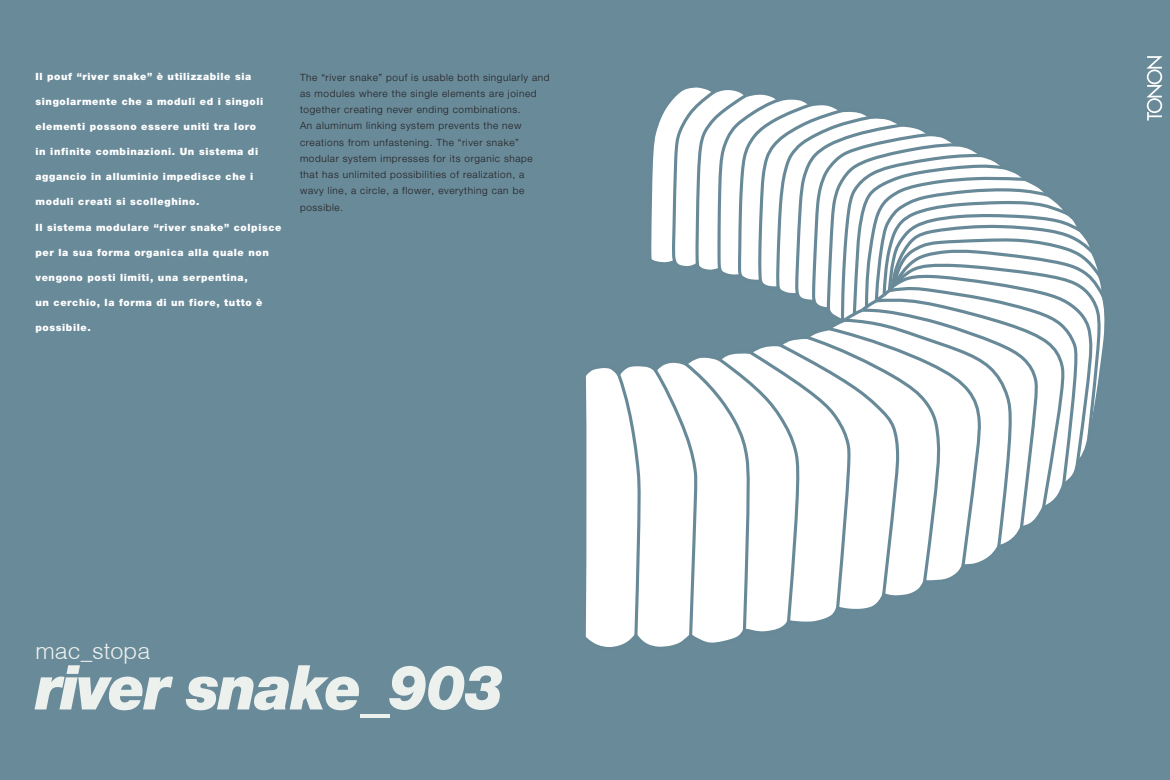
<style>
.page{position:relative;width:1170px;height:780px;background:#fff}
.page>*{position:absolute;margin:0;border:0;box-sizing:border-box;transform-origin:0 0}
.t1{font:italic 900 61.88px "Helvetica Neue";letter-spacing:-.03em;color:#edf1ee;scale:.96 1}
.t2{font:300 23.25px "Helvetica";color:#edf1ee}
.t3{font:900 10px "Helvetica Neue";letter-spacing:.06em;color:#fff}
.t4{font:300 10px/16.2px "Helvetica Neue";letter-spacing:.06em;color:#231f20}
</style>
<div class="page">
<div style="left:0;top:0;width:1169px;height:780px;background:#698a99"></div>
<svg style="left:587px;top:103px;width:518px;height:544px"></svg>
<svg style="left:585px;top:375px;width:2px;height:263px"></svg>
<svg style="left:1037px;top:466px;width:27px;height:45px"></svg>
<svg style="left:1013px;top:466px;width:24px;height:65px"></svg>
<svg style="left:981px;top:466px;width:32px;height:84px;background:#e9eef0"></svg>
<svg style="left:825px;top:325px;width:156px;height:244px;background:#edf1f3"></svg>
<svg style="left:651px;top:333px;width:289px;height:306px"></svg>
<svg style="left:614px;top:370px;width:26px;height:268px;background:#ecf0f2"></svg>
<svg style="left:1092px;top:325px;width:10px;height:115px"></svg>
<svg style="left:889px;top:325px;width:203px;height:141px;background:#e9eef0"></svg>
<svg style="left:670px;top:87px;width:435px;height:238px"></svg>
<svg style="left:1146px;top:56px;width:16px;height:64px"></svg>
<p class="t3" style="left:36px;top:73px;width:217px">Il pouf “river snake” è utilizzabile sia</p>
<p class="t3" style="left:36px;top:98px;width:229px">singolarmente che a moduli ed i singoli</p>
<p class="t3" style="left:36px;top:123px;width:222px">elementi possono essere uniti tra loro</p>
<p class="t3" style="left:36px;top:148px;width:224px">in infinite combinazioni. Un sistema di</p>
<p class="t3" style="left:36px;top:173px;width:219px">aggancio in alluminio impedisce che i</p>
<p class="t3" style="left:36px;top:198px;width:165px">moduli creati si scolleghino.</p>
<p class="t3" style="left:36px;top:223px;width:247px">Il sistema modulare “river snake” colpisce</p>
<p class="t3" style="left:36px;top:248px;width:235px">per la sua forma organica alla quale non</p>
<p class="t3" style="left:36px;top:273px;width:214px">vengono posti limiti, una serpentina,</p>
<p class="t3" style="left:36px;top:298px;width:228px">un cerchio, la forma di un fiore, tutto è</p>
<p class="t3" style="left:36px;top:323px;width:57px">possibile.</p>
<p class="t4" style="left:300px;top:70px;width:251px">The “river snake” pouf is usable both singularly and as modules where the single elements are joined together creating never ending combinations.<br>An aluminum linking system prevents the new creations from unfastening. The “river snake” modular system impresses for its organic shape that has unlimited possibilities of realization, a wavy line, a circle, a flower, everything can be possible.</p>
<h2 class="t2" style="left:36px;top:643px;width:116px">mac_stopa</h2>
<h1 class="t1" style="left:36px;top:665px;width:489px">river snake_903</h1>
</div>
